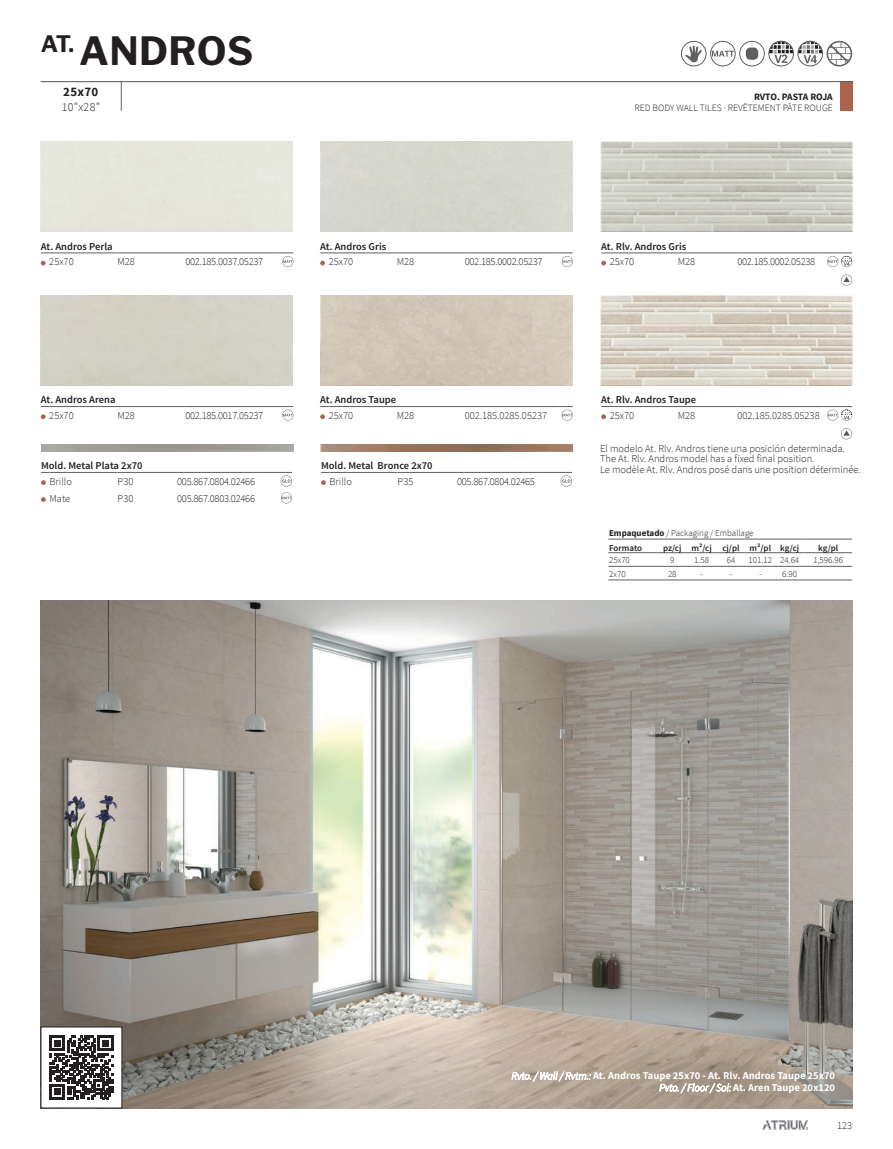
<style>
.page{position:relative;width:893px;height:1149px;background:#fff}
.page>*{position:absolute;margin:0;border:0;box-sizing:border-box;transform-origin:0 0}
.NOMBRE_SERIE{font:700 38.7px "Libre Franklin";letter-spacing:.01em;color:#231f20}
.FORMATOS{font:700 12.9px "Source Sans Pro";letter-spacing:.025em;color:#231f20}
.FORMATOS-2{font:300 12px "Source Sans Pro";color:#231f20}
.Tablas{font:300 10.5px "Source Sans Pro";color:#231f20}
.Tablas-2{font:600 10.5px "Source Sans Pro";color:#231f20}
.Tablas-3{font:300 10.5px "Source Sans Pro";letter-spacing:-.025em;color:#231f20}
.PIE_IMG{font:700 10.5px "Source Sans Pro";color:#fff}
.t1{font:300 9.6px "Source Sans Pro";color:#231f20}
.t2{font:700 9.6px "Source Sans Pro";letter-spacing:-.015em;color:#231f20}
.TABLA_PACK{font:300 9px "Source Sans Pro";color:#231f20}
.TABLA_PACK-2{font:600 9px "Source Sans Pro";color:#231f20}
.Tablas-4{font:300 9px "Source Sans Pro";color:#231f20}
.s1{font-weight:700}
.s2{font-weight:300;font-style:italic}
</style>
<div class="page">
<svg style="left:762px;top:1120px;width:46px;height:10px"></svg>
<div style="left:840px;top:81px;width:13px;height:30px;background:#ab644b"></div>
<hr style="left:41px;top:81px;width:812px;height:1px;background:#57585a">
<img style="left:41px;top:600px;width:811px;height:507px">
<div style="left:41px;top:1026px;width:81px;height:81px;background:#fff"></div>
<svg style="left:50px;top:1035px;width:63px;height:63px"></svg>
<hr style="left:608px;top:538px;width:50px;height:1px;background:#5f5f62">
<svg style="left:658px;top:538px;width:58px;height:1px"></svg>
<hr style="left:716px;top:538px;width:30px;height:1px;background:#5f5f62">
<svg style="left:746px;top:538px;width:58px;height:1px"></svg>
<hr style="left:804px;top:538px;width:48px;height:1px;background:#5f5f62">
<hr style="left:608px;top:552px;width:50px;height:1px;background:#5f5f62">
<svg style="left:658px;top:552px;width:58px;height:1px"></svg>
<hr style="left:716px;top:552px;width:30px;height:1px;background:#5f5f62">
<svg style="left:746px;top:552px;width:58px;height:1px"></svg>
<hr style="left:804px;top:552px;width:48px;height:1px;background:#5f5f62">
<hr style="left:608px;top:566px;width:50px;height:1px;background:#5f5f62">
<svg style="left:658px;top:566px;width:58px;height:1px"></svg>
<hr style="left:716px;top:566px;width:30px;height:1px;background:#5f5f62">
<svg style="left:746px;top:566px;width:58px;height:1px"></svg>
<hr style="left:804px;top:566px;width:48px;height:1px;background:#5f5f62">
<hr style="left:608px;top:579px;width:50px;height:1px;background:#5f5f62">
<svg style="left:658px;top:579px;width:58px;height:1px"></svg>
<hr style="left:716px;top:579px;width:30px;height:1px;background:#5f5f62">
<svg style="left:746px;top:579px;width:58px;height:1px"></svg>
<hr style="left:804px;top:579px;width:48px;height:1px;background:#5f5f62">
<svg style="left:121px;top:81px;width:1px;height:30px"></svg>
<svg style="left:681px;top:41px;width:171px;height:25px"></svg>
<hr style="left:49px;top:252px;width:68px;height:1px;background:#5f5f62">
<hr style="left:117px;top:252px;width:68px;height:1px;background:#5f5f62">
<hr style="left:185px;top:252px;width:94px;height:1px;background:#5f5f62">
<svg style="left:41px;top:261px;width:5px;height:4px"></svg>
<svg style="left:279px;top:252px;width:14px;height:15px"></svg>
<hr style="left:329px;top:252px;width:68px;height:1px;background:#5f5f62">
<hr style="left:397px;top:252px;width:68px;height:1px;background:#5f5f62">
<hr style="left:465px;top:252px;width:93px;height:1px;background:#5f5f62">
<svg style="left:320px;top:261px;width:5px;height:4px"></svg>
<svg style="left:558px;top:252px;width:15px;height:15px"></svg>
<img style="left:600px;top:141px;width:252px;height:90px">
<hr style="left:610px;top:252px;width:68px;height:1px;background:#5f5f62">
<hr style="left:678px;top:252px;width:59px;height:1px;background:#5f5f62">
<hr style="left:737px;top:252px;width:85px;height:1px;background:#5f5f62">
<hr style="left:822px;top:252px;width:30px;height:1px;background:#5f5f62">
<svg style="left:601px;top:261px;width:5px;height:4px"></svg>
<svg style="left:827px;top:256px;width:25px;height:11px"></svg>
<svg style="left:841px;top:274px;width:11px;height:11px"></svg>
<hr style="left:49px;top:406px;width:68px;height:1px;background:#5f5f62">
<hr style="left:117px;top:406px;width:68px;height:1px;background:#5f5f62">
<hr style="left:185px;top:406px;width:94px;height:1px;background:#5f5f62">
<svg style="left:41px;top:414px;width:5px;height:5px"></svg>
<svg style="left:279px;top:406px;width:14px;height:14px"></svg>
<hr style="left:329px;top:406px;width:68px;height:1px;background:#5f5f62">
<hr style="left:397px;top:406px;width:68px;height:1px;background:#5f5f62">
<hr style="left:465px;top:406px;width:93px;height:1px;background:#5f5f62">
<svg style="left:320px;top:414px;width:5px;height:5px"></svg>
<svg style="left:558px;top:406px;width:15px;height:14px"></svg>
<img style="left:600px;top:295px;width:252px;height:90px">
<hr style="left:610px;top:406px;width:68px;height:1px;background:#5f5f62">
<hr style="left:678px;top:406px;width:59px;height:1px;background:#5f5f62">
<hr style="left:737px;top:406px;width:85px;height:1px;background:#5f5f62">
<hr style="left:822px;top:406px;width:30px;height:1px;background:#5f5f62">
<svg style="left:601px;top:414px;width:5px;height:5px"></svg>
<svg style="left:827px;top:409px;width:25px;height:11px"></svg>
<svg style="left:841px;top:428px;width:11px;height:11px"></svg>
<hr style="left:50px;top:472px;width:68px;height:1px;background:#5f5f62">
<hr style="left:118px;top:472px;width:59px;height:1px;background:#5f5f62">
<hr style="left:177px;top:472px;width:85px;height:1px;background:#5f5f62">
<hr style="left:262px;top:472px;width:30px;height:1px;background:#5f5f62">
<svg style="left:41px;top:480px;width:5px;height:5px"></svg>
<svg style="left:281px;top:475px;width:11px;height:11px"></svg>
<svg style="left:41px;top:497px;width:5px;height:4px"></svg>
<svg style="left:281px;top:492px;width:11px;height:11px"></svg>
<img style="left:320px;top:444px;width:252px;height:7px">
<hr style="left:330px;top:472px;width:68px;height:1px;background:#5f5f62">
<hr style="left:398px;top:472px;width:59px;height:1px;background:#5f5f62">
<hr style="left:457px;top:472px;width:85px;height:1px;background:#5f5f62">
<hr style="left:542px;top:472px;width:30px;height:1px;background:#5f5f62">
<svg style="left:321px;top:480px;width:5px;height:5px"></svg>
<svg style="left:561px;top:475px;width:11px;height:11px"></svg>
<p class="NOMBRE_SERIE" style="left:41px;top:28px;width:214px"><sup>AT.</sup> ANDROS</p>
<p class="FORMATOS" style="left:63px;top:83px;width:37px">25x70</p>
<p class="FORMATOS-2" style="left:62px;top:99px;width:40px">10”x28”</p>
<p class="t2" style="left:754px;top:91px;width:80px">RVTO. PASTA ROJA</p>
<p class="t1" style="left:634px;top:102px;width:200px">RED BODY WALL TILES · REVÊTEMENT PÂTE ROUGE</p>
<p class="Tablas-2" style="left:41px;top:239px;width:73px">At. Andros Perla</p>
<p class="Tablas" style="left:49px;top:255px;width:26px">25x70</p>
<p class="Tablas" style="left:117px;top:255px;width:19px">M28</p>
<p class="Tablas-3" style="left:185px;top:255px;width:79px">002.185.0037.05237</p>
<p class="Tablas-2" style="left:320px;top:239px;width:68px">At. Andros Gris</p>
<p class="Tablas" style="left:329px;top:255px;width:26px">25x70</p>
<p class="Tablas" style="left:397px;top:255px;width:19px">M28</p>
<p class="Tablas-3" style="left:465px;top:255px;width:79px">002.185.0002.05237</p>
<p class="Tablas-2" style="left:601px;top:239px;width:87px">At. Rlv. Andros Gris</p>
<p class="Tablas" style="left:610px;top:255px;width:26px">25x70</p>
<p class="Tablas" style="left:678px;top:255px;width:19px">M28</p>
<p class="Tablas-3" style="left:737px;top:255px;width:79px">002.185.0002.05238</p>
<p class="Tablas-2" style="left:41px;top:393px;width:76px">At. Andros Arena</p>
<p class="Tablas" style="left:49px;top:409px;width:26px">25x70</p>
<p class="Tablas" style="left:117px;top:409px;width:19px">M28</p>
<p class="Tablas-3" style="left:185px;top:409px;width:79px">002.185.0017.05237</p>
<p class="Tablas-2" style="left:320px;top:393px;width:77px">At. Andros Taupe</p>
<p class="Tablas" style="left:329px;top:409px;width:26px">25x70</p>
<p class="Tablas" style="left:397px;top:409px;width:19px">M28</p>
<p class="Tablas" style="left:465px;top:409px;width:84px">002.185.0285.05237</p>
<p class="Tablas-2" style="left:601px;top:393px;width:96px">At. Rlv. Andros Taupe</p>
<p class="Tablas" style="left:610px;top:409px;width:26px">25x70</p>
<p class="Tablas" style="left:678px;top:409px;width:19px">M28</p>
<p class="Tablas" style="left:737px;top:409px;width:84px">002.185.0285.05238</p>
<p class="Tablas-2" style="left:41px;top:459px;width:103px">Mold. Metal Plata 2x70</p>
<p class="Tablas" style="left:50px;top:475px;width:24px">Brillo</p>
<p class="Tablas" style="left:118px;top:475px;width:17px">P30</p>
<p class="Tablas-3" style="left:177px;top:475px;width:79px">005.867.0804.02466</p>
<p class="Tablas" style="left:50px;top:492px;width:22px">Mate</p>
<p class="Tablas" style="left:118px;top:492px;width:17px">P30</p>
<p class="Tablas-3" style="left:177px;top:492px;width:79px">005.867.0803.02466</p>
<p class="Tablas-2" style="left:321px;top:459px;width:113px">Mold. Metal Bronce 2x70</p>
<p class="Tablas" style="left:330px;top:475px;width:24px">Brillo</p>
<p class="Tablas" style="left:398px;top:475px;width:17px">P35</p>
<p class="Tablas-3" style="left:457px;top:475px;width:79px">005.867.0804.02465</p>
<p class="Tablas" style="left:600px;top:442px;width:246px">El modelo At. Rlv. Andros tiene una posición determinada.</p>
<p class="Tablas" style="left:600px;top:452px;width:216px">The At. Rlv. Andros model has a fixed final position.</p>
<p class="Tablas" style="left:600px;top:463px;width:262px">Le modèle At. Rlv. Andros posé dans une position déterminée.</p>
<p class="TABLA_PACK" style="left:609px;top:527px;width:146px"><span class="s1">Empaquetado</span> / Packaging / Emballage</p>
<p class="TABLA_PACK-2" style="left:609px;top:541px;width:35px">Formato</p>
<p class="TABLA_PACK-2" style="left:663px;top:541px;width:20px">pz/cj</p>
<p class="TABLA_PACK-2" style="left:691px;top:541px;width:22px">m²/cj</p>
<p class="TABLA_PACK-2" style="left:722px;top:541px;width:19px">cj/pl</p>
<p class="TABLA_PACK-2" style="left:750px;top:541px;width:23px">m²/pl</p>
<p class="TABLA_PACK-2" style="left:780px;top:541px;width:21px">kg/cj</p>
<p class="TABLA_PACK-2" style="left:818px;top:541px;width:22px">kg/pl</p>
<p class="Tablas-4" style="left:609px;top:554px;width:22px">25x70</p>
<p class="TABLA_PACK" style="left:670px;top:554px;width:6px">9</p>
<p class="TABLA_PACK" style="left:694px;top:554px;width:16px">1.58</p>
<p class="TABLA_PACK" style="left:727px;top:554px;width:10px">64</p>
<p class="TABLA_PACK" style="left:749px;top:554px;width:25px">101.12</p>
<p class="TABLA_PACK" style="left:780px;top:554px;width:21px">24.64</p>
<p class="TABLA_PACK" style="left:813px;top:554px;width:31px">1,596.96</p>
<p class="Tablas-4" style="left:609px;top:568px;width:18px">2x70</p>
<p class="TABLA_PACK" style="left:668px;top:568px;width:10px">28</p>
<p class="TABLA_PACK" style="left:782px;top:568px;width:16px">6.90</p>
<p class="PIE_IMG" style="left:512px;top:1068px;width:325px"><span class="s2">Rvto. / Wall / Rvtm.:</span> At. Andros Taupe 25x70 - At. Rlv. Andros Taupe 25x70</p>
<p class="PIE_IMG" style="left:659px;top:1080px;width:177px"><span class="s2">Pvto. / Floor / Sol:</span> At. Aren Taupe 20x120</p>
<p class="Tablas" style="left:837px;top:1119px;width:17px">123</p>
</div>
